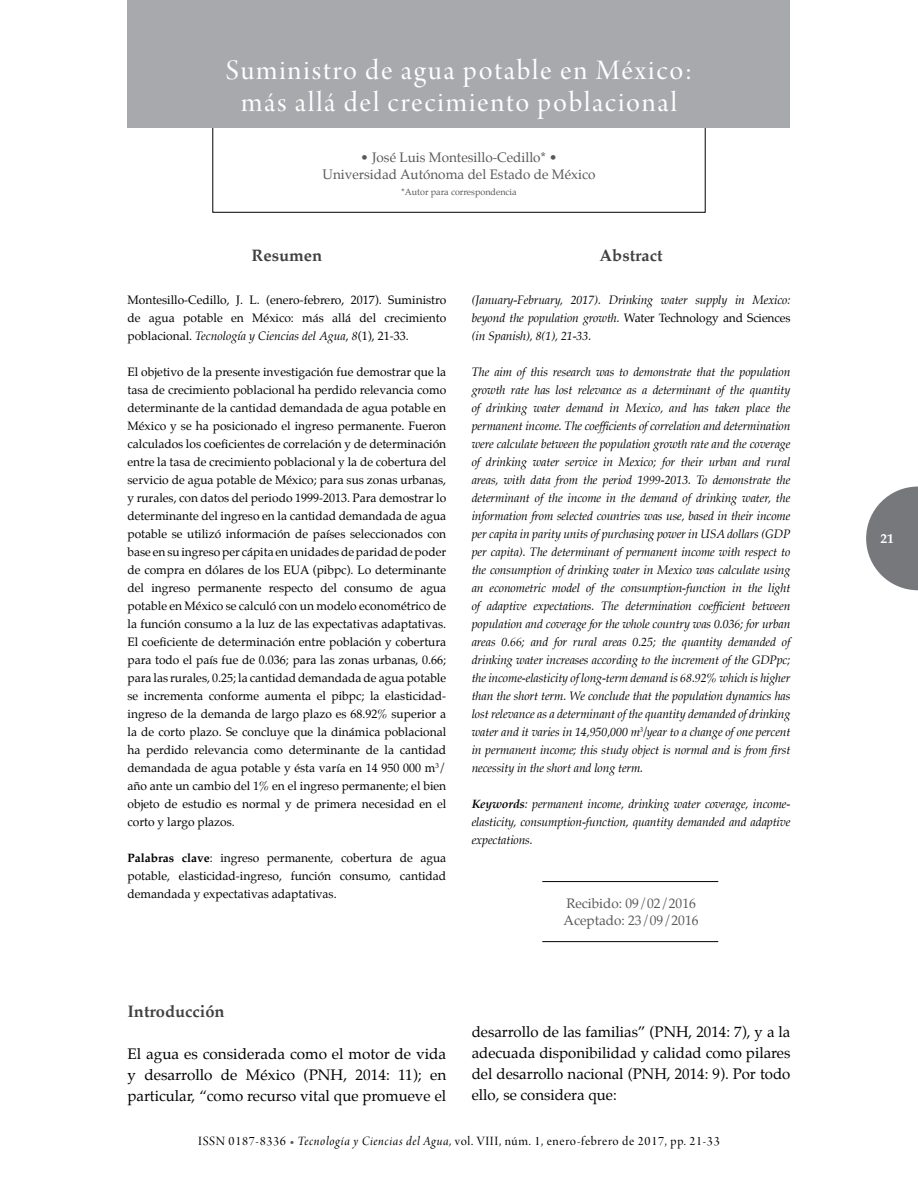
<style>
.page{position:relative;width:918px;height:1188px;background:#fff}
.page>*{position:absolute;margin:0;border:0;box-sizing:border-box;transform-origin:0 0}
.t1{font:30px/31.5px "Arno Pro Display";letter-spacing:.06em;color:#fff;text-align:center}
.t2{font:700 16.5px "Palatino";color:#414042}
.t3{font:15px/20.9px "Palatino";color:#000;text-align:justify}
.t4{font:13.5px/16.5px "Palatino";color:#58595b;text-align:center}
.t5{font:13.5px "Arno Pro Display";letter-spacing:.05em;color:#000}
.t6{font:700 13.5px "Palatino";color:#fff}
.t7{font:12px/18px "Palatino";color:#000;text-align:justify}
.t8{font:italic 12px/18px "Palatino";letter-spacing:-.01em;color:#000;text-align:justify}
.t9{font:9px "Palatino";color:#58595b}
.s1{font-style:italic}
.s2{font-weight:700}
.s3{font-style:normal}
.s4{font-family:"Arno Pro";color:#58595b}
.s5{font-family:"Arno Pro Italic Display"}
</style>
<div class="page">
<svg style="left:866px;top:487px;width:52px;height:103px"></svg>
<div style="left:128px;top:0;width:662px;height:128px;background:#a7a9ac"></div>
<hr style="left:542px;top:881px;width:176px;height:1px;background:#000">
<hr style="left:542px;top:941px;width:176px;height:1px;background:#000">
<h1 class="t1" style="left:226px;top:57px;width:468px">Suministro de agua potable en México: más allá del crecimiento poblacional</h1>
<p class="t4" style="left:323px;top:150px;width:274px">• José Luis Montesillo-Cedillo* •<br>Universidad Autónoma del Estado de México</p>
<p class="t9" style="left:401px;top:185px;width:117px">*Autor para correspondencia</p>
<h2 class="t2" style="left:252px;top:241px;width:72px">Resumen</h2>
<p class="t7" style="left:128px;top:291px;width:320px">Montesillo-Cedillo, J. L. (enero-febrero, 2017). Suministro de agua potable en México: más allá del crecimiento poblacional. <span class="s1">Tecnología y Ciencias del Agua</span>, <span class="s1">8</span>(1), 21-33.</p>
<p class="t7" style="left:128px;top:363px;width:320px">El objetivo de la presente investigación fue demostrar que la tasa de crecimiento poblacional ha perdido relevancia como determinante de la cantidad demandada de agua potable en México y se ha posicionado el ingreso permanente. Fueron calculados los coeficientes de correlación y de determinación entre la tasa de crecimiento poblacional y la de cobertura del servicio de agua potable de México; para sus zonas urbanas, y rurales, con datos del periodo 1999-2013. Para demostrar lo determinante del ingreso en la cantidad demandada de agua potable se utilizó información de países seleccionados con base en su ingreso per cápita en unidades de paridad de poder de compra en dólares de los EUA (pibpc). Lo determinante del ingreso permanente respecto del consumo de agua potable en México se calculó con un modelo econométrico de la función consumo a la luz de las expectativas adaptativas.<br>El coeficiente de determinación entre población y cobertura para todo el país fue de 0.036; para las zonas urbanas, 0.66; para las rurales, 0.25; la cantidad demandada de agua potable se incrementa conforme aumenta el pibpc; la elasticidad&shy;ingreso de la demanda de largo plazo es 68.92% superior a la de corto plazo. Se concluye que la dinámica poblacional ha perdido relevancia como determinante de la cantidad demandada de agua potable y ésta varía en 14 950 000 m<sup>3</sup>/ año ante un cambio del 1% en el ingreso permanente; el bien objeto de estudio es normal y de primera necesidad en el corto y largo plazos.</p>
<p class="t7" style="left:128px;top:849px;width:320px"><span class="s2">Palabras clave</span>: ingreso permanente, cobertura de agua potable, elasticidad-ingreso, función consumo, cantidad demandada y expectativas adaptativas.</p>
<h2 class="t2" style="left:599px;top:241px;width:65px">Abstract</h2>
<p class="t8" style="left:472px;top:291px;width:320px">(January-February, 2017). Drinking water supply in Mexico: beyond the population growth. <span class="s3">Water Technology and Sciences </span>(in Spanish), 8(1), 21-33.</p>
<p class="t8" style="left:472px;top:363px;width:320px">The aim of this research was to demonstrate that the population growth rate has lost relevance as a determinant of the quantity of drinking water demand in Mexico, and has taken place the permanent income. The coefficients of correlation and determination were calculate between the population growth rate and the coverage of drinking water service in Mexico; for their urban and rural areas, with data from the period 1999-2013. To demonstrate the determinant of the income in the demand of drinking water, the information from selected countries was use, based in their income per capita in parity units of purchasing power in USA dollars (GDP per capita). The determinant of permanent income with respect to the consumption of drinking water in Mexico was calculate using an econometric model of the consumption-function in the light of adaptive expectations. The determination coefficient between population and coverage for the whole country was 0.036; for urban areas 0.66; and for rural areas 0.25; the quantity demanded of drinking water increases according to the increment of the GDPpc; the income-elasticity of long-term demand is 68.92% which is higher than the short term. We conclude that the population dynamics has lost relevance as a determinant of the quantity demanded of drinking water and it varies in 14,950,000 m<sup>3</sup>/year to a change of one percent in permanent income; this study object is normal and is from first necessity in the short and long term.</p>
<p class="t8" style="left:472px;top:795px;width:320px"><span class="s2">Keywords</span>: permanent income, drinking water coverage, income&shy;elasticity, consumption-function, quantity demanded and adaptive expectations.</p>
<p class="t4" style="left:564px;top:895px;width:136px;text-align:left">Recibido: 09/02/2016<br>Aceptado: 23/09/2016</p>
<h2 class="t2" style="left:128px;top:997px;width:99px">Introducción</h2>
<p class="t3" style="left:128px;top:1043px;width:320px">El agua es considerada como el motor de vida y desarrollo de México (PNH, 2014: 11); en particular, “como recurso vital que promueve el</p>
<p class="t3" style="left:472px;top:1022px;width:320px">desarrollo de las familias” (PNH, 2014: 7), y a la adecuada disponibilidad y calidad como pilares del desarrollo nacional (PNH, 2014: 9). Por todo ello, se considera que:</p>
<p class="t5" style="left:198px;top:1133px;width:523px">ISSN 0187-8336 <span class="s4">•</span> <span class="s5">Tecnología y Ciencias del Agua,</span> vol. VIII, núm. 1, enero-febrero de 2017, pp. 21-33</p>
<p class="t6" style="left:880px;top:526px;width:15px">21</p>
</div>
